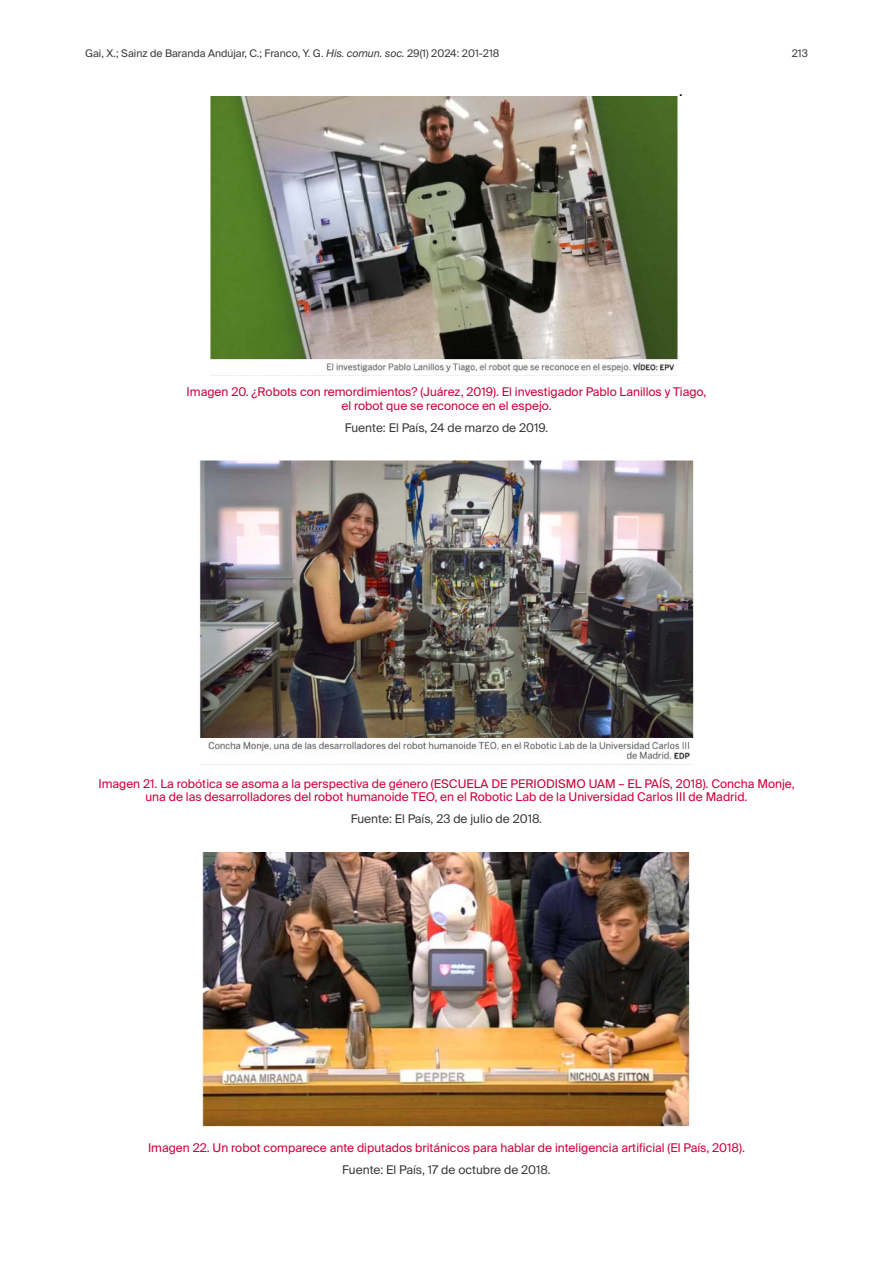
<style>
.page{position:relative;width:893px;height:1263px;background:#fff}
.page>*{position:absolute;margin:0;border:0;box-sizing:border-box;transform-origin:0 0}
.t1{font:14.7px "Suisse Intl";color:#000}
.t2{font:12px/13.5px "Suisse Intl";color:#cf003d;text-align:center}
.t3{font:12px "Suisse Intl";color:#3c3c3b}
.t4{font:10.5px "Suisse Intl";color:#3c3c3b}
.s1{font-style:italic}
</style>
<div class="page">
<img style="left:210px;top:96px;width:469px;height:280px">
<img style="left:199px;top:461px;width:495px;height:304px">
<img style="left:203px;top:852px;width:487px;height:276px">
<p class="t4" style="left:85px;top:47px;width:416px">Gai, X.; Sainz de Baranda Andújar, C.; Franco, Y. G. <span class="s1">His. comun. soc.</span> 29(1) 2024: 201-218</p>
<p class="t4" style="left:792px;top:47px;width:18px">213</p>
<p class="t1" style="left:679px;top:83px;width:5px">.</p>
<p class="t2" style="left:187px;top:385px;width:521px">Imagen 20. ¿Robots con remordimientos? (Juárez, 2019). El investigador Pablo Lanillos y Tiago, el robot que se reconoce en el espejo.</p>
<p class="t3" style="left:345px;top:421px;width:205px">Fuente: El País, 24 de marzo de 2019.</p>
<p class="t2" style="left:98px;top:777px;width:698px">Imagen 21. La robótica se asoma a la perspectiva de género (ESCUELA DE PERIODISMO UAM – EL PAÍS, 2018). Concha Monje, una de las desarrolladores del robot humanoide TEO, en el Robotic Lab de la Universidad Carlos III de Madrid.</p>
<p class="t3" style="left:351px;top:812px;width:193px">Fuente: El País, 23 de julio de 2018.</p>
<p class="t2" style="left:148px;top:1141px;width:598px">Imagen 22. Un robot comparece ante diputados británicos para hablar de inteligencia artificial (El País, 2018).</p>
<p class="t3" style="left:342px;top:1163px;width:210px">Fuente: El País, 17 de octubre de 2018.</p>
</div>
